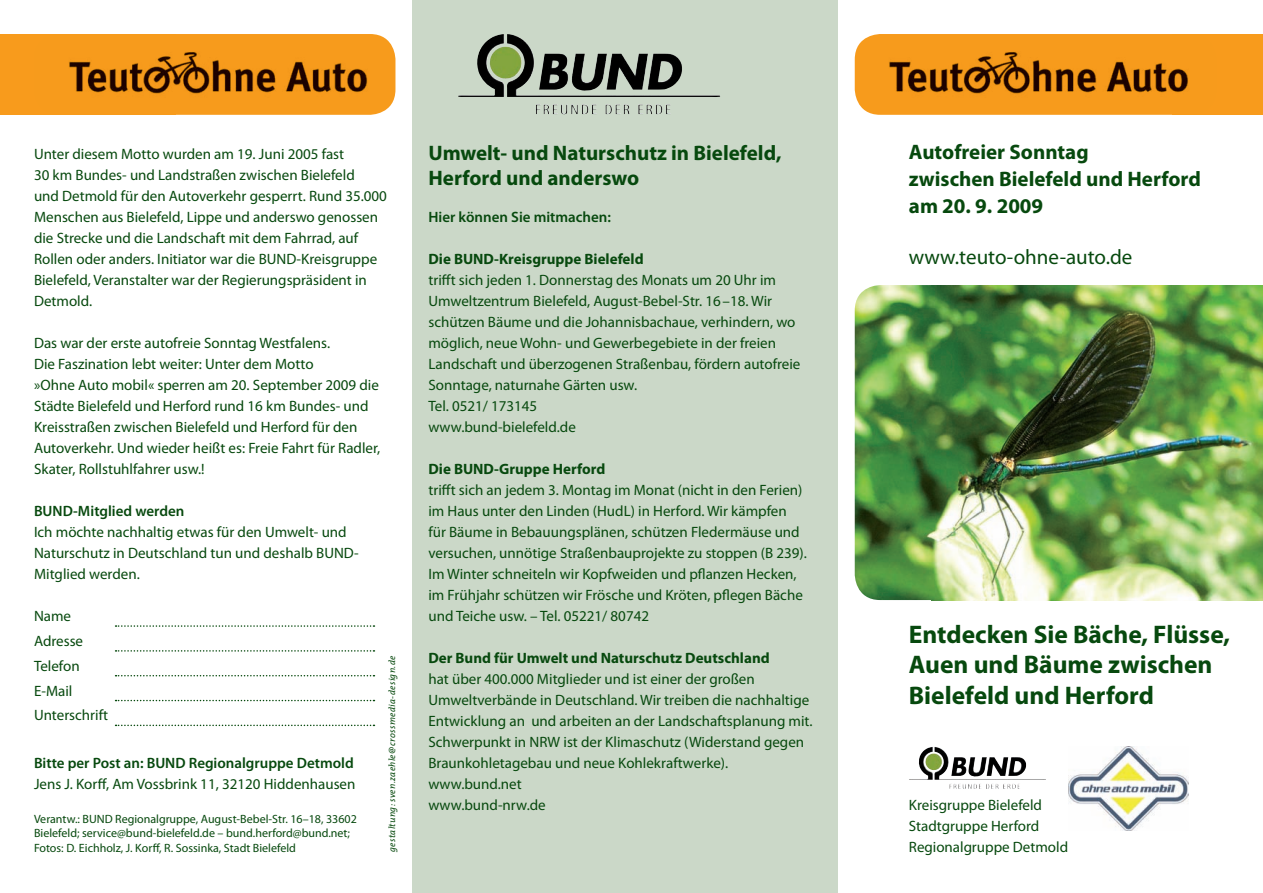
<style>
.page{position:relative;width:1263px;height:893px;background:#fff}
.page>*{position:absolute;margin:0;border:0;box-sizing:border-box;transform-origin:0 0}
.t1{font:700 25.5px/30.8px "Myriad Pro";color:#07490e}
.t2{font:700 21px/27px "Myriad Pro";color:#07490e}
.t3{font:21px "Myriad Pro";color:#07490e}
.t4{font:15px/21px "Myriad Pro";color:#07490e}
.t5{font:700 15px "Myriad Pro";color:#07490e}
.t6{font:600 15px "Myriad Pro";color:#07490e}
.t7{font:12px/14.4px "Myriad Pro";color:#07490e}
.t8{font:italic 9px "The Mix";letter-spacing:.04em;color:#08490e}
</style>
<div class="page">
<div style="left:1172px;top:34px;width:91px;height:81px;background:#f89b1c"></div>
<div style="left:412px;top:0;width:426px;height:893px;background:#cbd8c8"></div>
<svg style="left:116px;top:625px;width:258px;height:2px"></svg>
<svg style="left:116px;top:650px;width:258px;height:2px"></svg>
<svg style="left:116px;top:675px;width:258px;height:1px"></svg>
<svg style="left:116px;top:700px;width:258px;height:1px"></svg>
<svg style="left:116px;top:725px;width:258px;height:1px"></svg>
<img style="left:507px;top:34px;width:213px;height:63px">
<img style="left:855px;top:34px;width:333px;height:81px">
<img style="left:1068px;top:747px;width:120px;height:84px">
<img style="left:934px;top:747px;width:112px;height:33px">
<img style="left:855px;top:285px;width:408px;height:315px">
<div style="left:0;top:34px;width:175px;height:81px;background:#f89b1c"></div>
<img style="left:69px;top:34px;width:326px;height:81px">
<p class="t4" style="left:34px;top:144px;width:354px">Unter diesem Motto wurden am 19. Juni 2005 fast<br>30 km Bundes- und Landstraßen zwischen Bielefeld<br>und Detmold für den Autoverkehr gesperrt. Rund 35.000<br>Menschen aus Bielefeld, Lippe und anderswo genossen die Strecke und die Landschaft mit dem Fahrrad, auf Rollen oder anders. Initiator war die BUND-Kreisgruppe Bielefeld, Veranstalter war der Regierungspräsident in Detmold.</p>
<p class="t4" style="left:34px;top:333px;width:348px">Das war der erste autofreie Sonntag Westfalens.<br>Die Faszination lebt weiter: Unter dem Motto<br>»Ohne Auto mobil« sperren am 20. September 2009 die Städte Bielefeld und Herford rund 16 km Bundes- und Kreisstraßen zwischen Bielefeld und Herford für den Autoverkehr. Und wieder heißt es: Freie Fahrt für Radler, Skater, Rollstuhlfahrer usw.!</p>
<p class="t6" style="left:34px;top:503px;width:152px">BUND-Mitglied werden</p>
<p class="t4" style="left:34px;top:522px;width:326px">Ich möchte nachhaltig etwas für den Umwelt- und<br>Naturschutz in Deutschland tun und deshalb BUND-<br>Mitglied werden.</p>
<p class="t4" style="left:34px;top:604px;width:76px;line-height:24.8px">Name<br>Adresse<br>Telefon<br>E-Mail<br>Unterschrift</p>
<p class="t6" style="left:34px;top:755px;width:321px">Bitte per Post an: BUND Regionalgruppe Detmold</p>
<p class="t4" style="left:34px;top:774px;width:323px">Jens J. Korff, Am Vossbrink 11, 32120 Hiddenhausen</p>
<p class="t7" style="left:34px;top:812px;width:324px">Verantw.: BUND Regionalgruppe, August-Bebel-Str. 16–18, 33602<br>Bielefeld; service@bund-bielefeld.de – bund.herford@bund.net;<br>Fotos: D. Eichholz, J. Korff, R. Sossinka, Stadt Bielefeld</p>
<p class="t8" style="left:384px;top:852px;width:198px;rotate:-90deg">gestaltung: sven.zaehle@crossmedia-design.de</p>
<h2 class="t2" style="left:428px;top:140px;width:355px;line-height:25.2px">Umwelt- und Naturschutz in Bielefeld,<br>Herford und anderswo</h2>
<p class="t6" style="left:428px;top:209px;width:184px">Hier können Sie mitmachen:</p>
<p class="t5" style="left:428px;top:251px;width:217px">Die BUND-Kreisgruppe Bielefeld</p>
<p class="t4" style="left:428px;top:270px;width:373px">trifft sich jeden 1. Donnerstag des Monats um 20 Uhr im Umweltzentrum Bielefeld, August-Bebel-Str. 16–18. Wir schützen Bäume und die Johannisbachaue, verhindern, wo möglich, neue Wohn- und Gewerbegebiete in der freien Landschaft und überzogenen Straßenbau, fördern autofreie Sonntage, naturnahe Gärten usw.<br>Tel. 0521/ 173145<br>www.bund-bielefeld.de</p>
<p class="t5" style="left:428px;top:461px;width:178px">Die BUND-Gruppe Herford</p>
<p class="t4" style="left:428px;top:480px;width:380px">trifft sich an jedem 3. Montag im Monat (nicht in den Ferien) im Haus unter den Linden (HudL) in Herford. Wir kämpfen für Bäume in Bebauungsplänen, schützen Fledermäuse und versuchen, unnötige Straßenbauprojekte zu stoppen (B 239).<br>Im Winter schneiteln wir Kopfweiden und pflanzen Hecken, im Frühjahr schützen wir Frösche und Kröten, pflegen Bäche und Teiche usw. – Tel. 05221/ 80742</p>
<p class="t5" style="left:428px;top:650px;width:343px">Der Bund für Umwelt und Naturschutz Deutschland</p>
<p class="t4" style="left:428px;top:669px;width:386px">hat über 400.000 Mitglieder und ist einer der großen Umweltverbände in Deutschland. Wir treiben die nachhaltige Entwicklung an und arbeiten an der Landschaftsplanung mit.<br>Schwerpunkt in NRW ist der Klimaschutz (Widerstand gegen Braunkohletagebau und neue Kohlekraftwerke). www.bund.net<br>www.bund-nrw.de</p>
<h2 class="t2" style="left:909px;top:139px;width:294px">Autofreier Sonntag<br>zwischen Bielefeld und Herford am 20. 9. 2009</h2>
<h2 class="t3" style="left:909px;top:245px;width:225px">www.teuto-ohne-auto.de</h2>
<h1 class="t1" style="left:909px;top:619px;width:323px">Entdecken Sie Bäche, Flüsse,<br>Auen und Bäume zwischen<br>Bielefeld und Herford</h1>
<p class="t4" style="left:909px;top:795px;width:135px">Kreisgruppe Bielefeld<br>Stadtgruppe Herford</p>
<p class="t4" style="left:909px;top:837px;width:161px">Regionalgruppe Detmold</p>
</div>
